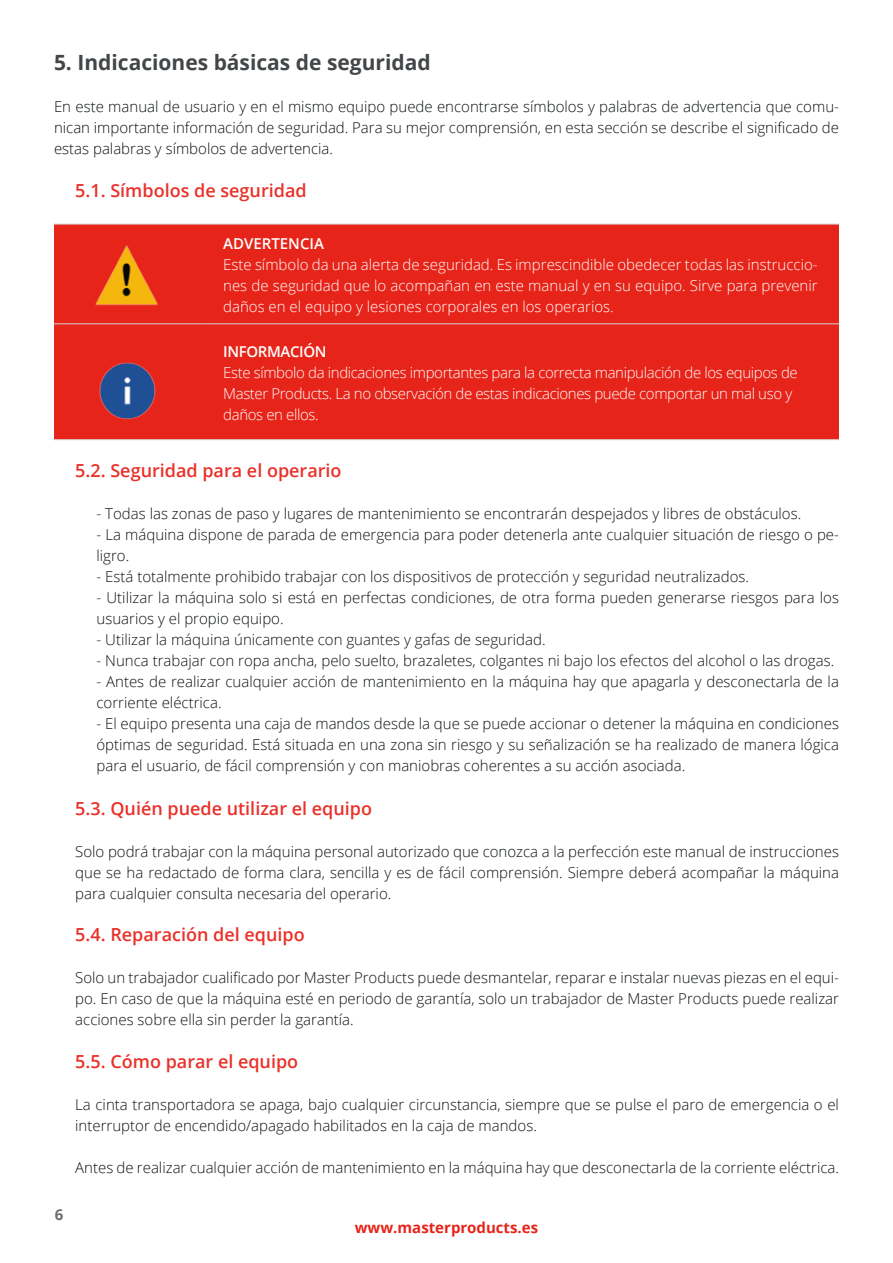
<style>
.page{position:relative;width:893px;height:1263px;background:#fff}
.page>*{position:absolute;margin:0;border:0;box-sizing:border-box;transform-origin:0 0}
.t1{font:700 21px "Open Sans";color:#434648}
.t2{font:600 18px "Open Sans";color:#e93029}
.t3{font:300 15px/21px "Open Sans";color:#0d1214;text-align:justify}
.t4{font:300 15px/21px "Open Sans";letter-spacing:-.025em;color:#fff;text-align:justify}
.t5{font:600 15px "Open Sans";letter-spacing:-.01em;color:#fff}
.t6{font:700 15px "Open Sans";color:#e72419}
.t7{font:700 15px "Open Sans";color:#6c6d70}
</style>
<div class="page">
<div style="left:54px;top:225px;width:785px;height:214px;background:#e72419"></div>
<hr style="left:54px;top:224px;width:148px;height:1px;background:#d2d4d3">
<hr style="left:202px;top:224px;width:637px;height:1px;background:#d2d4d3">
<hr style="left:54px;top:323px;width:148px;height:1px;background:#d2d4d3">
<hr style="left:202px;top:323px;width:637px;height:1px;background:#d2d4d3">
<hr style="left:54px;top:439px;width:148px;height:1px;background:#d2d4d3">
<hr style="left:202px;top:439px;width:637px;height:1px;background:#d2d4d3">
<img style="left:93px;top:241px;width:69px;height:69px">
<img style="left:94px;top:361px;width:66px;height:60px">
<p class="t1" style="left:54px;top:48px;width:378px">5. Indicaciones básicas de seguridad</p>
<p class="t3" style="left:54px;top:96px;width:786px">En este manual de usuario y en el mismo equipo puede encontrarse símbolos y palabras de advertencia que comu&shy;nican importante información de seguridad. Para su mejor comprensión, en esta sección se describe el significado de estas palabras y símbolos de advertencia.</p>
<p class="t2" style="left:75px;top:178px;width:233px">5.1. Símbolos de seguridad</p>
<p class="t5" style="left:223px;top:234px;width:102px">ADVERTENCIA</p>
<p class="t4" style="left:223px;top:254px;width:596px">Este símbolo da una alerta de seguridad. Es imprescindible obedecer todas las instruccio&shy;nes de seguridad que lo acompañan en este manual y en su equipo. Sirve para prevenir daños en el equipo y lesiones corporales en los operarios.</p>
<p class="t5" style="left:223px;top:341px;width:105px">INFORMACIÓN</p>
<p class="t4" style="left:223px;top:362px;width:576px">Este símbolo da indicaciones importantes para la correcta manipulación de los equipos de</p>
<p class="t4" style="left:223px;top:383px;width:570px">Master Products. La no observación de estas indicaciones puede comportar un mal uso y</p>
<p class="t4" style="left:223px;top:404px;width:97px">daños en ellos.</p>
<p class="t2" style="left:75px;top:458px;width:268px">5.2. Seguridad para el operario</p>
<p class="t3" style="left:97px;top:503px;width:706px">- Todas las zonas de paso y lugares de mantenimiento se encontrarán despejados y libres de obstáculos.</p>
<p class="t3" style="left:97px;top:524px;width:744px">- La máquina dispone de parada de emergencia para poder detenerla ante cualquier situación de riesgo o pe&shy;ligro.</p>
<p class="t3" style="left:97px;top:566px;width:654px">- Está totalmente prohibido trabajar con los dispositivos de protección y seguridad neutralizados.</p>
<p class="t3" style="left:97px;top:587px;width:744px">- Utilizar la máquina solo si está en perfectas condiciones, de otra forma pueden generarse riesgos para los usuarios y el propio equipo.</p>
<p class="t3" style="left:97px;top:629px;width:451px">- Utilizar la máquina únicamente con guantes y gafas de seguridad.</p>
<p class="t3" style="left:97px;top:650px;width:739px">- Nunca trabajar con ropa ancha, pelo suelto, brazaletes, colgantes ni bajo los efectos del alcohol o las drogas.</p>
<p class="t3" style="left:97px;top:671px;width:744px">- Antes de realizar cualquier acción de mantenimiento en la máquina hay que apagarla y desconectarla de la corriente eléctrica.</p>
<p class="t3" style="left:97px;top:713px;width:744px">- El equipo presenta una caja de mandos desde la que se puede accionar o detener la máquina en condiciones óptimas de seguridad. Está situada en una zona sin riesgo y su señalización se ha realizado de manera lógica para el usuario, de fácil comprensión y con maniobras coherentes a su acción asociada.</p>
<p class="t2" style="left:75px;top:796px;width:298px">5.3. Quién puede utilizar el equipo</p>
<p class="t3" style="left:75px;top:840px;width:765px">Solo podrá trabajar con la máquina personal autorizado que conozca a la perfección este manual de instrucciones que se ha redactado de forma clara, sencilla y es de fácil comprensión. Siempre deberá acompañar la máquina para cualquier consulta necesaria del operario.</p>
<p class="t2" style="left:75px;top:922px;width:231px">5.4. Reparación del equipo</p>
<p class="t3" style="left:75px;top:967px;width:765px">Solo un trabajador cualificado por Master Products puede desmantelar, reparar e instalar nuevas piezas en el equi&shy;po. En caso de que la máquina esté en periodo de garantía, solo un trabajador de Master Products puede realizar acciones sobre ella sin perder la garantía.</p>
<p class="t2" style="left:75px;top:1049px;width:225px">5.5. Cómo parar el equipo</p>
<p class="t3" style="left:75px;top:1093px;width:765px">La cinta transportadora se apaga, bajo cualquier circunstancia, siempre que se pulse el paro de emergencia o el interruptor de encendido/apagado habilitados en la caja de mandos.</p>
<p class="t3" style="left:75px;top:1156px;width:765px">Antes de realizar cualquier acción de mantenimiento en la máquina hay que desconectarla de la corriente eléctrica.</p>
<p class="t7" style="left:55px;top:1204px;width:10px">6</p>
<p class="t6" style="left:355px;top:1217px;width:185px">www.masterproducts.es</p>
</div>
